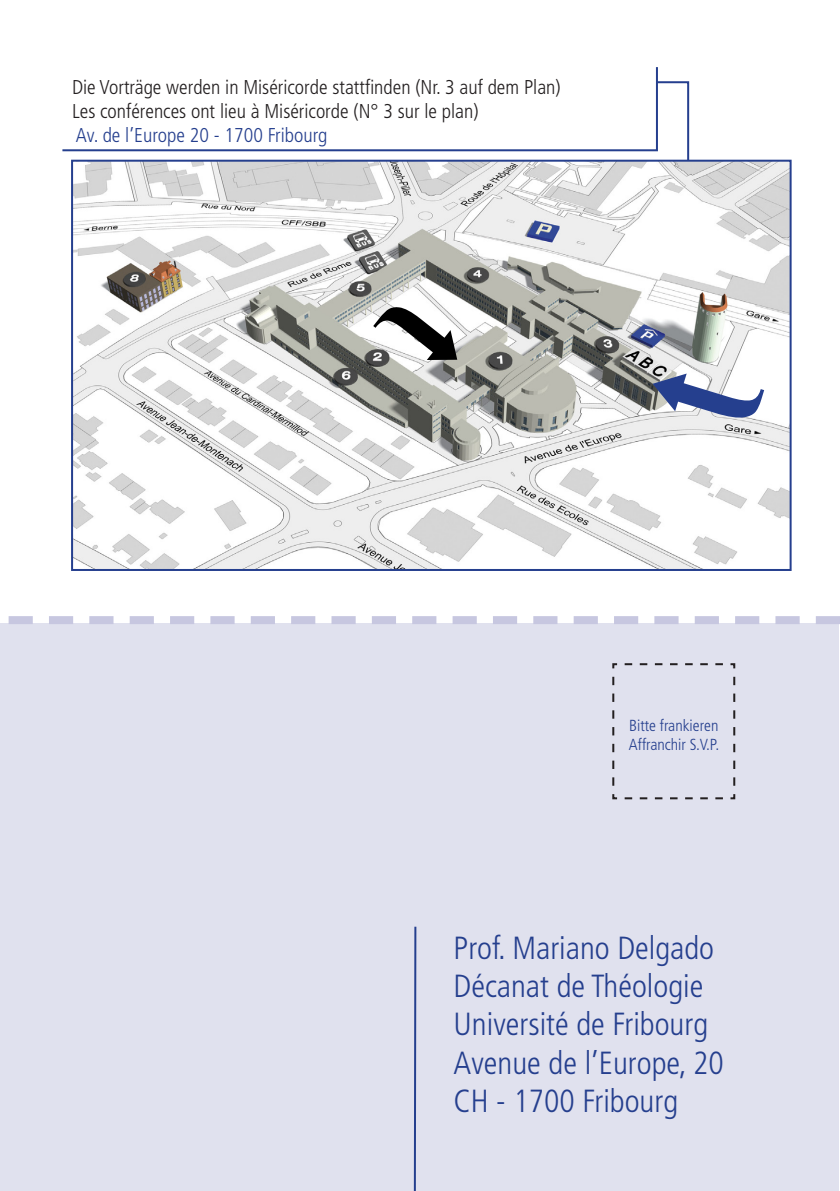
<style>
.page{position:relative;width:840px;height:1191px;background:#fff}
.page>*{position:absolute;margin:0;border:0;box-sizing:border-box;transform-origin:0 0}
.t1{font:300 condensed 32px "Frutiger LT Std";color:#253f8e}
.t2{font:300 condensed 20px "Frutiger LT Std";color:#231f20}
.t3{font:300 condensed 20px "Frutiger LT Std";color:#253f8e}
.t4{font:300 condensed 16px "Frutiger LT Std";color:#253f8e}
</style>
<div class="page">
<div style="left:0;top:623px;width:838px;height:568px;background:#e0e1ee"></div>
<svg style="left:612px;top:663px;width:123px;height:137px"></svg>
<hr style="left:413px;top:926px;width:3px;height:265px;background:#253f8e">
<svg style="left:9px;top:616px;width:830px;height:8px"></svg>
<img style="left:74px;top:163px;width:714px;height:405px">
<div style="left:71px;top:160px;width:720px;height:411px;border:2px solid #253f8e"></div>
<svg style="left:62px;top:67px;width:596px;height:85px"></svg>
<svg style="left:655px;top:80px;width:34px;height:83px"></svg>
<svg style="left:373px;top:290px;width:96px;height:90px"></svg>
<svg style="left:645px;top:358px;width:118px;height:76px"></svg>
<p class="t2" style="left:72px;top:76px;width:490px">Die Vorträge werden in Miséricorde stattfinden (Nr. 3 auf dem Plan)</p>
<p class="t2" style="left:72px;top:100px;width:408px">Les conférences ont lieu à Miséricorde (N° 3 sur le plan)</p>
<p class="t3" style="left:76px;top:124px;width:253px">Av. de l’Europe 20 - 1700 Fribourg</p>
<p class="t4" style="left:628px;top:716px;width:91px">Bitte frankieren</p>
<p class="t4" style="left:628px;top:736px;width:92px">Affranchir S.V.P.</p>
<p class="t1" style="left:453px;top:929px;width:262px">Prof. Mariano Delgado</p>
<p class="t1" style="left:453px;top:967px;width:251px">Décanat de Théologie</p>
<p class="t1" style="left:453px;top:1006px;width:256px">Université de Fribourg</p>
<p class="t1" style="left:453px;top:1044px;width:272px">Avenue de l’Europe, 20</p>
<p class="t1" style="left:453px;top:1083px;width:226px">CH - 1700 Fribourg</p>
</div>
